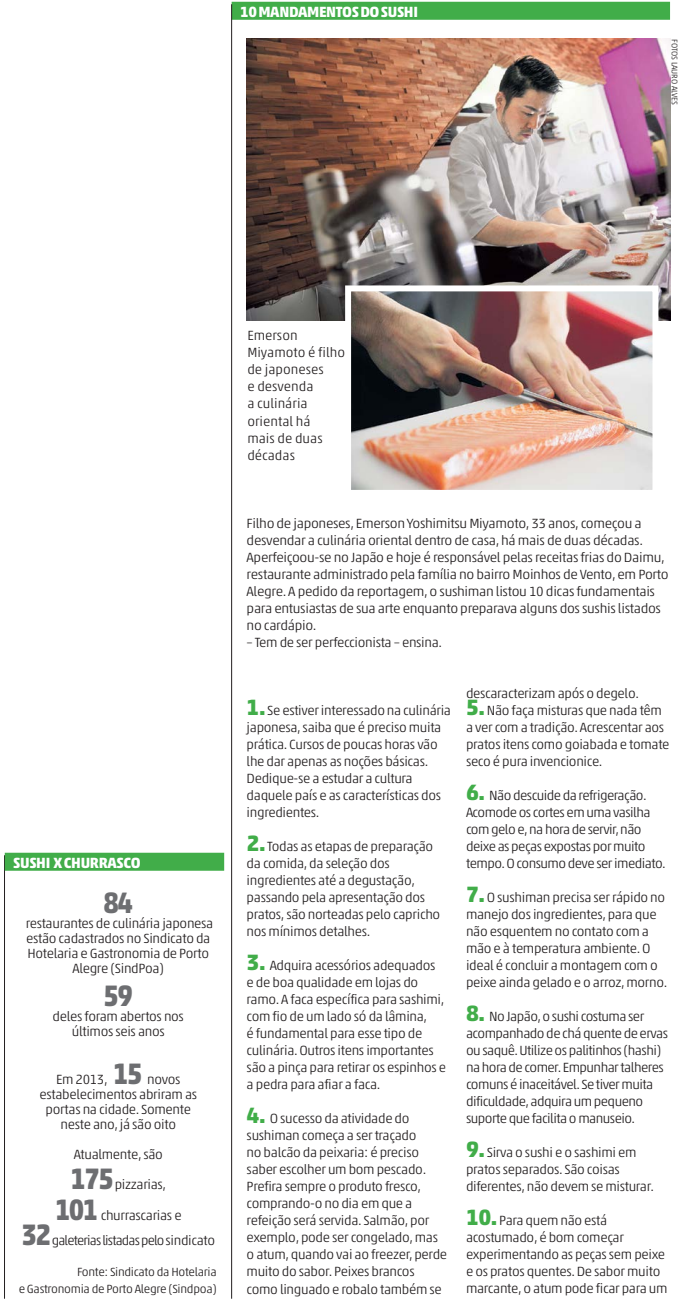
<style>
.page{position:relative;width:681px;height:1302px;background:#fff}
.page>*{position:absolute;margin:0;border:0;box-sizing:border-box;transform-origin:0 0}
.t1{font:700 30px "Akko Std";letter-spacing:-.06em;color:#6d6e71;scale:.9 1}
.t2{font:700 15px "Akko Std";letter-spacing:-.025em;color:#fff}
.t3{font:300 13.5px/17px "Akko Std";letter-spacing:-.025em;color:#231f20}
.t4{font:300 13.5px/17px "Akko Std";color:#231f20}
.t5{font:300 13.5px "Akko Std";letter-spacing:-.06em;color:#231f20}
.t6{font:300 12px/17px "Akko Std";letter-spacing:-.025em;color:#231f20;text-align:right}
.t7{font:300 8.25px "Akko Std";color:#231f20}
.s1{font-weight:700;font-size:22.5px;color:#41ad49}
</style>
<div class="page">
<img style="left:246px;top:38px;width:424px;height:282px">
<img style="left:352px;top:292px;width:299px;height:197px">
<div style="left:345px;top:285px;width:313px;height:211px;border:6px solid #fff"></div>
<div style="left:231px;top:2px;width:438px;height:18px;background:#41ad49"></div>
<hr style="left:231px;top:4px;width:1px;height:1294px;background:#231f20">
<hr style="left:4px;top:855px;width:1px;height:443px;background:#231f20">
<div style="left:5px;top:852px;width:219px;height:18px;background:#41ad49"></div>
<p class="t2" style="left:240px;top:3px;width:179px">10 MANDAMENTOS DO SUSHI</p>
<p class="t7" style="left:679px;top:39px;width:68px;rotate:90deg">FOTOS LAURO ALVES</p>
<p class="t2" style="left:13px;top:853px;width:129px">SUSHI X CHURRASCO</p>
<h1 class="t1" style="left:103px;top:884px;width:34px">84</h1>
<p class="t3" style="left:26px;top:915px;width:189px;line-height:15px;text-align:center">restaurantes de culinária japonesa estão cadastrados no Sindicato da<br>Hotelaria e Gastronomia de Porto<br>Alegre (SindPoa)</p>
<h1 class="t1" style="left:103px;top:977px;width:34px">59</h1>
<p class="t3" style="left:53px;top:1008px;width:133px;line-height:15px;text-align:center">deles foram abertos nos últimos seis anos</p>
<p class="t3" style="left:56px;top:1070px;width:53px">Em 2013,</p>
<h1 class="t1" style="left:113px;top:1055px;width:34px">15</h1>
<p class="t3" style="left:147px;top:1070px;width:35px">novos</p>
<p class="t3" style="left:39px;top:1085px;width:159px">estabelecimentos abriram as</p>
<p class="t3" style="left:46px;top:1100px;width:147px">portas na cidade. Somente</p>
<p class="t3" style="left:61px;top:1115px;width:117px">neste ano, já são oito</p>
<p class="t3" style="left:74px;top:1145px;width:91px">Atualmente, são</p>
<h1 class="t1" style="left:70px;top:1160px;width:50px">175</h1>
<p class="t3" style="left:115px;top:1175px;width:53px">pizzarias,</p>
<h1 class="t1" style="left:55px;top:1190px;width:50px">101</h1>
<p class="t3" style="left:101px;top:1205px;width:82px">churrascarias e</p>
<h1 class="t1" style="left:21px;top:1215px;width:34px">32</h1>
<p class="t5" style="left:52px;top:1231px;width:165px">galeterias listadas pelo sindicato</p>
<p class="t6" style="left:19px;top:1263px;width:199px">Fonte: Sindicato da Hotelaria<br>e Gastronomia de Porto Alegre (Sindpoa)</p>
<p class="t4" style="left:247px;top:327px;width:99px">Emerson<br>Miyamoto é filho de japoneses<br>e desvenda<br>a culinária oriental há<br>mais de duas décadas</p>
<p class="t3" style="left:246px;top:514px;width:423px">Filho de japoneses, Emerson Yoshimitsu Miyamoto, 33 anos, começou a desvendar a culinária oriental dentro de casa, há mais de duas décadas.<br>Aperfeiçoou-se no Japão e hoje é responsável pelas receitas frias do Daimu, restaurante administrado pela família no bairro Moinhos de Vento, em Porto Alegre. A pedido da reportagem, o sushiman listou 10 dicas fundamentais para entusiastas de sua arte enquanto preparava alguns dos sushis listados no cardápio.</p>
<p class="t3" style="left:246px;top:633px;width:197px">– Tem de ser perfeccionista – ensina.</p>
<p class="t3" style="left:246px;top:701px;width:206px"><span class="s1">1.</span> Se estiver interessado na culinária japonesa, saiba que é preciso muita prática. Cursos de poucas horas vão lhe dar apenas as noções básicas.<br>Dedique-se a estudar a cultura daquele país e as características dos ingredientes.</p>
<p class="t3" style="left:246px;top:837px;width:195px"><span class="s1">2.</span> Todas as etapas de preparação da comida, da seleção dos ingredientes até a degustação, passando pela apresentação dos pratos, são norteadas pelo capricho nos mínimos detalhes.</p>
<p class="t3" style="left:246px;top:956px;width:201px"><span class="s1">3.</span> Adquira acessórios adequados e de boa qualidade em lojas do ramo. A faca específica para sashimi, com fio de um lado só da lâmina,<br>é fundamental para esse tipo de culinária. Outros itens importantes são a pinça para retirar os espinhos e a pedra para afiar a faca.</p>
<p class="t3" style="left:246px;top:1109px;width:202px"><span class="s1">4.</span> O sucesso da atividade do sushiman começa a ser traçado<br>no balcão da peixaria: é preciso saber escolher um bom pescado.<br>Prefira sempre o produto fresco, comprando-o no dia em que a refeição será servida. Salmão, por exemplo, pode ser congelado, mas o atum, quando vai ao freezer, perde muito do sabor. Peixes brancos como linguado e robalo também se</p>
<p class="t3" style="left:466px;top:684px;width:174px">descaracterizam após o degelo.</p>
<p class="t3" style="left:466px;top:701px;width:205px"><span class="s1">5.</span> Não faça misturas que nada têm a ver com a tradição. Acrescentar aos pratos itens como goiabada e tomate seco é pura invencionice.</p>
<p class="t3" style="left:466px;top:786px;width:201px"><span class="s1">6.</span> Não descuide da refrigeração.<br>Acomode os cortes em uma vasilha com gelo e, na hora de servir, não deixe as peças expostas por muito tempo. O consumo deve ser imediato.</p>
<p class="t3" style="left:466px;top:888px;width:203px"><span class="s1">7.</span> O sushiman precisa ser rápido no manejo dos ingredientes, para que não esquentem no contato com a mão e à temperatura ambiente. O ideal é concluir a montagem com o peixe ainda gelado e o arroz, morno.</p>
<p class="t3" style="left:466px;top:1007px;width:203px"><span class="s1">8.</span> No Japão, o sushi costuma ser acompanhado de chá quente de ervas ou saquê. Utilize os palitinhos (hashi) na hora de comer. Empunhar talheres comuns é inaceitável. Se tiver muita dificuldade, adquira um pequeno suporte que facilita o manuseio.</p>
<p class="t3" style="left:466px;top:1143px;width:189px"><span class="s1">9.</span> Sirva o sushi e o sashimi em pratos separados. São coisas diferentes, não devem se misturar.</p>
<p class="t3" style="left:466px;top:1211px;width:203px"><span class="s1">10.</span> Para quem não está acostumado, é bom começar experimentando as peças sem peixe e os pratos quentes. De sabor muito marcante, o atum pode ficar para um</p>
</div>
